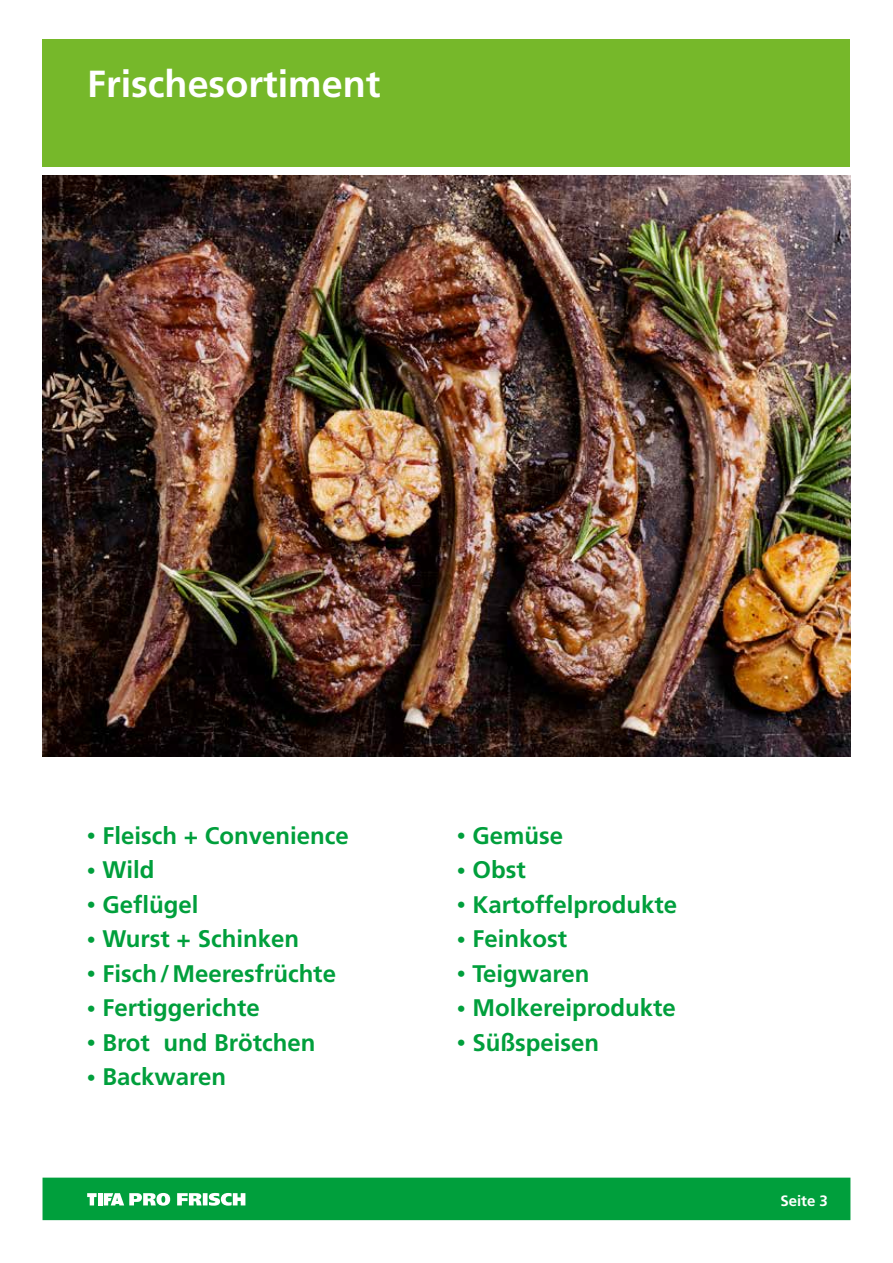
<style>
.page{position:relative;width:893px;height:1263px;background:#fff}
.page>*{position:absolute;margin:0;border:0;box-sizing:border-box;transform-origin:0 0}
.t1{font:700 37.65px "Frutiger";color:#fff}
.t2{font:700 24px "Frutiger";color:#009f3c}
.t3{font:700 15px "Frutiger";color:#fff}
.s1{font-size:18px}
</style>
<div class="page">
<div style="left:43px;top:1177px;width:807px;height:43px;background:#009f3c;border:2px solid #009f3c"></div>
<div style="left:43px;top:39px;width:807px;height:128px;background:#76b82a"></div>
<svg style="left:87px;top:1193px;width:10px;height:12px"></svg>
<hr style="left:98px;top:1193px;width:4px;height:12px;background:#fff">
<svg style="left:177px;top:1193px;width:68px;height:13px"></svg>
<svg style="left:104px;top:1193px;width:66px;height:13px"></svg>
<img style="left:43px;top:176px;width:807px;height:581px">
<h1 class="t1" style="left:87px;top:62px;width:295px">Frischesortiment</h1>
<p class="t2" style="left:87px;top:821px;width:264px"><span class="s1">•</span> Fleisch + Convenience</p>
<p class="t2" style="left:87px;top:856px;width:69px"><span class="s1">•</span> Wild</p>
<p class="t2" style="left:87px;top:890px;width:113px"><span class="s1">•</span> Geflügel</p>
<p class="t2" style="left:87px;top:925px;width:214px"><span class="s1">•</span> Wurst + Schinken</p>
<p class="t2" style="left:87px;top:959px;width:251px"><span class="s1">•</span> Fisch/Meeresfrüchte</p>
<p class="t2" style="left:87px;top:994px;width:175px"><span class="s1">•</span> Fertiggerichte</p>
<p class="t2" style="left:87px;top:1028px;width:230px"><span class="s1">•</span> Brot und Brötchen</p>
<p class="t2" style="left:87px;top:1063px;width:141px"><span class="s1">•</span> Backwaren</p>
<p class="t2" style="left:457px;top:821px;width:108px"><span class="s1">•</span> Gemüse</p>
<p class="t2" style="left:457px;top:856px;width:70px"><span class="s1">•</span> Obst</p>
<p class="t2" style="left:457px;top:890px;width:222px"><span class="s1">•</span> Kartoffelprodukte</p>
<p class="t2" style="left:457px;top:925px;width:112px"><span class="s1">•</span> Feinkost</p>
<p class="t2" style="left:457px;top:959px;width:134px"><span class="s1">•</span> Teigwaren</p>
<p class="t2" style="left:457px;top:994px;width:220px"><span class="s1">•</span> Molkereiprodukte</p>
<p class="t2" style="left:457px;top:1028px;width:144px"><span class="s1">•</span> Süßspeisen</p>
<p class="t3" style="left:780px;top:1192px;width:49px">Seite 3</p>
</div>
